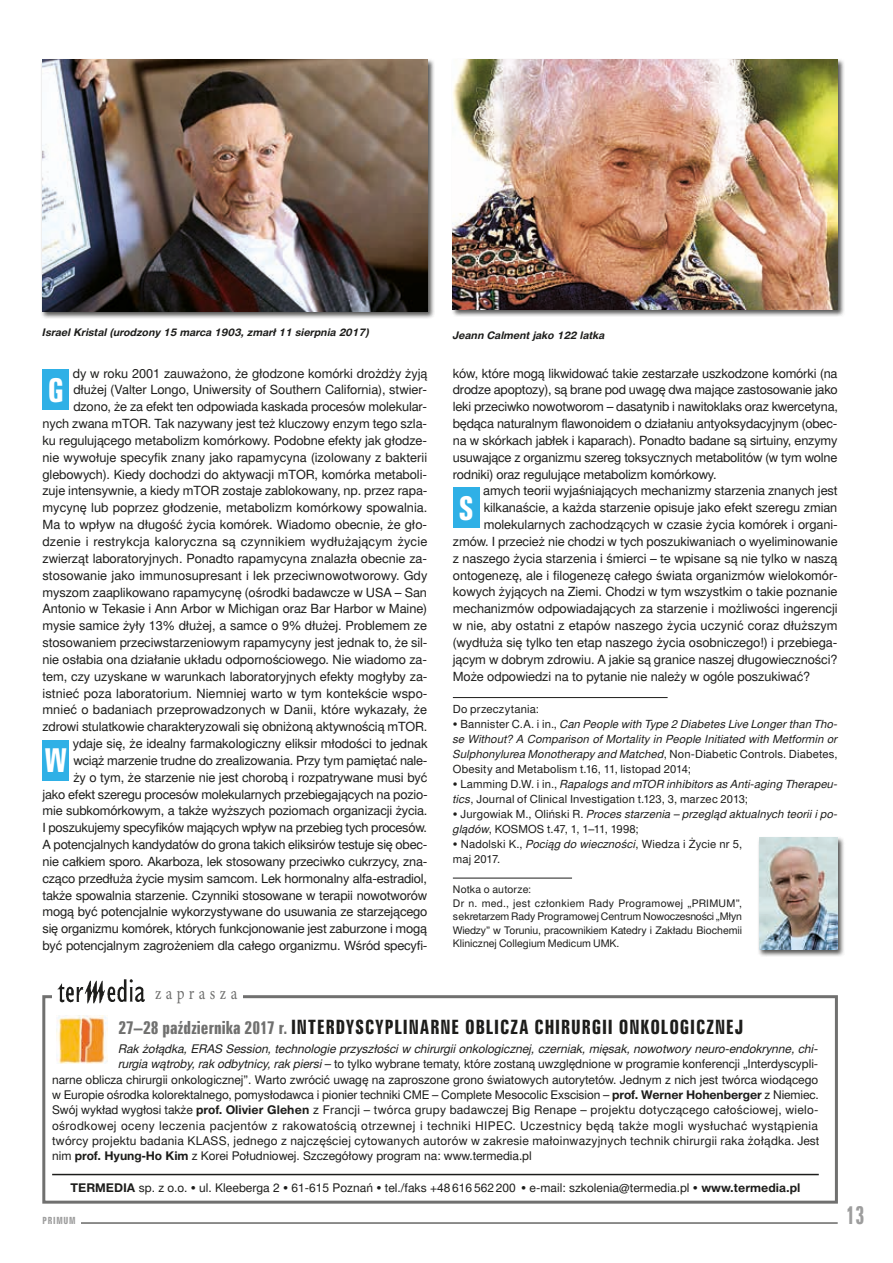
<style>
.page{position:relative;width:893px;height:1263px;background:#fff}
.page>*{position:absolute;margin:0;border:0;box-sizing:border-box;transform-origin:0 0}
.t1{font:30px "Zurich Bd X Cn PL";color:#fff}
.t2{font:23.1px "Zurich Bd X Cn PL";color:#9d9d9d;scale:.82 1}
.t3{font:18px "Zurich Bd X Cn PL";letter-spacing:.075em;color:#1d1d1b}
.t4{font:18px "Minion Pro";letter-spacing:.3em;color:#70706f;scale:.83 1}
.t5{font:12.75px/16.8px "Switzer EFN";letter-spacing:-.005em;color:#1d1d1b;text-align:right}
.t6{font:12px "Switzer EFN";letter-spacing:-.005em;color:#1d1d1b}
.t7{font:12px "Switzer EFN";letter-spacing:.015em;color:#1d1d1b}
.t8{font:12px "Switzer EFN";letter-spacing:.02em;color:#1d1d1b}
.t9{font:italic 12px "Switzer EFN";letter-spacing:-.005em;color:#1d1d1b}
.t10{font:12px "Switzer EFN";letter-spacing:.03em;color:#1d1d1b}
.t11{font:italic 11.25px/15px "Switzer EFN";letter-spacing:.01em;color:#1d1d1b;text-align:justify}
.t12{font:11.25px/15px "Switzer EFN";letter-spacing:.015em;color:#1d1d1b}
.t13{font:10.5px/13.5px "Switzer EFN";letter-spacing:-.005em;color:#1d1d1b}
.t14{font:italic 700 10.5px "Switzer EFN";color:#1d1d1b}
.t15{font:9px "Zurich Bd X Cn PL";letter-spacing:.08em;color:#9d9d9d}
.s1{font-style:normal}
.s2{font-style:italic}
.s3{font-size:16.5px;color:#70706f}
.s4{font-weight:700}
</style>
<div class="page">
<hr style="left:43px;top:1223px;width:795px;height:1px;background:#1d1d1b">
<div style="left:43px;top:1216px;width:38px;height:9px;background:#fff"></div>
<div style="left:43px;top:370px;width:26px;height:40px;background:#2fb0e6"></div>
<div style="left:43px;top:740px;width:26px;height:41px;background:#2fb0e6"></div>
<hr style="left:453px;top:697px;width:215px;height:1px;background:#1d1d1b">
<hr style="left:453px;top:878px;width:119px;height:1px;background:#1d1d1b">
<div style="left:453px;top:488px;width:26px;height:40px;background:#2fb0e6"></div>
<div style="left:41px;top:58px;width:394px;height:261px;background:#1d1d1b;opacity:.75"></div>
<img style="left:42px;top:60px;width:385px;height:252px">
<div style="left:451px;top:58px;width:394px;height:259px;background:#1d1d1b;opacity:.75"></div>
<img style="left:453px;top:60px;width:385px;height:249px">
<div style="left:42px;top:995px;width:796px;height:208px;border:3px solid #70706f"></div>
<hr style="left:52px;top:1174px;width:767px;height:1px;background:#1d1d1b">
<div style="left:52px;top:974px;width:190px;height:30px;background:#fff"></div>
<img style="left:57px;top:979px;width:88px;height:25px">
<img style="left:56px;top:1016px;width:51px;height:47px">
<div style="left:757px;top:836px;width:88px;height:121px;background:#1d1d1b;opacity:.75"></div>
<img style="left:759px;top:838px;width:79px;height:111px">
<p class="t14" style="left:42px;top:326px;width:328px">Israel Kristal (urodzony 15 marca 1903, zmarł 11 sierpnia 2017)</p>
<p class="t14" style="left:453px;top:329px;width:154px">Jeann Calment jako 122 latka</p>
<p class="t5" style="left:43px;top:365px;width:386px">dy w roku 2001 zauważono, że głodzone komórki drożdży żyją dłużej (Valter Longo, Uniwersity of Southern California), stwier&shy;dzono, że za efekt ten odpowiada kaskada procesów molekular-<br>nych zwana mTOR. Tak nazywany jest też kluczowy enzym tego szla&shy;ku regulującego metabolizm komórkowy. Podobne efekty jak głodze&shy;nie wywołuje specyfik znany jako rapamycyna (izolowany z bakterii glebowych). Kiedy dochodzi do aktywacji mTOR, komórka metaboli&shy;zuje intensywnie, a kiedy mTOR zostaje zablokowany, np. przez rapa&shy;mycynę lub poprzez głodzenie, metabolizm komórkowy spowalnia.<br>Ma to wpływ na długość życia komórek. Wiadomo obecnie, że gło&shy;dzenie i restrykcja kaloryczna są czynnikiem wydłużającym życie zwierząt laboratoryjnych. Ponadto rapamycyna znalazła obecnie za&shy;stosowanie jako immunosupresant i lek przeciwnowotworowy. Gdy myszom zaaplikowano rapamycynę (ośrodki badawcze w USA – San Antonio w Tekasie i Ann Arbor w Michigan oraz Bar Harbor w Maine) mysie samice żyły 13% dłużej, a samce o 9% dłużej. Problemem ze stosowaniem przeciwstarzeniowym rapamycyny jest jednak to, że sil&shy;nie osłabia ona działanie układu odpornościowego. Nie wiadomo za&shy;tem, czy uzyskane w warunkach laboratoryjnych efekty mogłyby za&shy;istnieć poza laboratorium. Niemniej warto w tym kontekście wspo&shy;mnieć o badaniach przeprowadzonych w Danii, które wykazały, że zdrowi stulatkowie charakteryzowali się obniżoną aktywnością mTOR.</p>
<h1 class="t1" style="left:44px;top:741px;width:24px">W</h1>
<h1 class="t1" style="left:48px;top:371px;width:18px">G</h1>
<p class="t5" style="left:43px;top:735px;width:387px">ydaje się, że idealny farmakologiczny eliksir młodości to jednak wciąż marzenie trudne do zrealizowania. Przy tym pamiętać nale-<br>ży o tym, że starzenie nie jest chorobą i rozpatrywane musi być<br>jako efekt szeregu procesów molekularnych przebiegających na pozio&shy;mie subkomórkowym, a także wyższych poziomach organizacji życia.<br>I poszukujemy specyfików mających wpływ na przebieg tych procesów.<br>A potencjalnych kandydatów do grona takich eliksirów testuje się obec&shy;nie całkiem sporo. Akarboza, lek stosowany przeciwko cukrzycy, zna&shy;cząco przedłuża życie mysim samcom. Lek hormonalny alfa-estradiol, także spowalnia starzenie. Czynniki stosowane w terapii nowotworów mogą być potencjalnie wykorzystywane do usuwania ze starzejącego się organizmu komórek, których funkcjonowanie jest zaburzone i mogą być potencjalnym zagrożeniem dla całego organizmu. Wśród specyfi-</p>
<h3 class="t4" style="left:155px;top:981px;width:101px">zaprasza</h3>
<p class="t5" style="left:453px;top:365px;width:387px;text-align:justify">ków, które mogą likwidować takie zestarzałe uszkodzone komórki (na drodze apoptozy), są brane pod uwagę dwa mające zastosowanie jako leki przeciwko nowotworom – dasatynib i nawitoklaks oraz kwercetyna, będąca naturalnym flawonoidem o działaniu antyoksydacyjnym (obec&shy;na w skórkach jabłek i kaparach). Ponadto badane są sirtuiny, enzymy usuwające z organizmu szereg toksycznych metabolitów (w tym wolne rodniki) oraz regulujące metabolizm komórkowy.</p>
<h1 class="t1" style="left:459px;top:489px;width:17px">S</h1>
<p class="t5" style="left:483px;top:483px;width:356px">amych teorii wyjaśniających mechanizmy starzenia znanych jest</p>
<p class="t5" style="left:484px;top:500px;width:355px">kilkanaście, a każda starzenie opisuje jako efekt szeregu zmian</p>
<p class="t5" style="left:484px;top:516px;width:356px">molekularnych zachodzących w czasie życia komórek i organi-</p>
<p class="t5" style="left:453px;top:533px;width:386px">zmów. I przecież nie chodzi w tych poszukiwaniach o wyeliminowanie</p>
<p class="t5" style="left:453px;top:550px;width:386px">z naszego życia starzenia i śmierci – te wpisane są nie tylko w naszą</p>
<p class="t5" style="left:453px;top:567px;width:386px">ontogenezę, ale i filogenezę całego świata organizmów wielokomór-</p>
<p class="t5" style="left:453px;top:584px;width:386px">kowych żyjących na Ziemi. Chodzi w tym wszystkim o takie poznanie</p>
<p class="t5" style="left:453px;top:601px;width:386px">mechanizmów odpowiadających za starzenie i możliwości ingerencji</p>
<p class="t5" style="left:453px;top:617px;width:386px">w nie, aby ostatni z etapów naszego życia uczynić coraz dłuższym</p>
<p class="t5" style="left:453px;top:634px;width:386px">(wydłuża się tylko ten etap naszego życia osobniczego!) i przebiega-</p>
<p class="t5" style="left:453px;top:651px;width:386px">jącym w dobrym zdrowiu. A jakie są granice naszej długowieczności?</p>
<p class="t5" style="left:453px;top:668px;width:359px">Może odpowiedzi na to pytanie nie należy w ogóle poszukiwać?</p>
<p class="t12" style="left:453px;top:701px;width:88px">Do przeczytania:</p>
<p class="t11" style="left:453px;top:716px;width:386px"><span class="s1">• Bannister C.A. i in.,</span> Can People with Type 2 Diabetes Live Longer than Tho&shy;se Without? A Comparison of Mortality in People Initiated with Metformin or Sulphonylurea Monotherapy and Matched<span class="s1">, Non-Diabetic Controls. Diabetes, Obesity and Metabolism t.16, 11, listopad 2014;</span></p>
<p class="t12" style="left:453px;top:776px;width:386px">• Lamming D.W. i in., <span class="s2">Rapalogs and mTOR inhibitors as Anti-aging Therapeu&shy;tics</span>, Journal of Clinical Investigation t.123, 3, marzec 2013;</p>
<p class="t11" style="left:453px;top:806px;width:386px"><span class="s1">• Jurgowiak M., Oliński R.</span> Proces starzenia – przegląd aktualnych teorii i po&shy;glądów<span class="s1">, KOSMOS t.47, 1, 1–11, 1998;</span></p>
<p class="t12" style="left:453px;top:836px;width:291px">• Nadolski K., <span class="s2">Pociąg do wieczności</span>, Wiedza i Życie nr 5, maj 2017.</p>
<p class="t13" style="left:453px;top:883px;width:291px">Notka o autorze:<br>Dr n. med., jest członkiem Rady Programowej „PRIMUM”, sekretarzem Rady Programowej Centrum Nowoczesności „Młyn Wiedzy” w Toruniu, pracownikiem Katedry i Zakładu Biochemii Klinicznej Collegium Medicum UMK.</p>
<h3 class="t3" style="left:118px;top:1015px;width:623px"><span class="s3">27–28 PAŹDZIERNIKA 2017 R.</span> INTERDYSCYPLINARNE OBLICZA CHIRURGII ONKOLOGICZNEJ</h3>
<p class="t9" style="left:118px;top:1042px;width:701px">Rak żołądka, ERAS Session, technologie przyszłości w chirurgii onkologicznej, czerniak, mięsak, nowotwory neuro-endokrynne, chi-</p>
<p class="t6" style="left:118px;top:1057px;width:701px"><span class="s2">rurgia wątroby, rak odbytnicy, rak piersi</span> – to tylko wybrane tematy, które zostaną uwzględnione w programie konferencji „Interdyscypli-</p>
<p class="t6" style="left:52px;top:1072px;width:767px">narne oblicza chirurgii onkologicznej”. Warto zwrócić uwagę na zaproszone grono światowych autorytetów. Jednym z nich jest twórca wiodącego</p>
<p class="t6" style="left:52px;top:1088px;width:768px">w Europie ośrodka kolorektalnego, pomysłodawca i pionier techniki CME – Complete Mesocolic Exscision – <span class="s4">prof. Werner Hohenberger</span> z Niemiec.</p>
<p class="t8" style="left:52px;top:1103px;width:768px">Swój wykład wygłosi także <span class="s4">prof. Olivier Glehen</span> z Francji – twórca grupy badawczej Big Renape – projektu dotyczącego całościowej, wielo-</p>
<p class="t10" style="left:52px;top:1118px;width:767px">ośrodkowej oceny leczenia pacjentów z rakowatością otrzewnej i techniki HIPEC. Uczestnicy będą także mogli wysłuchać wystąpienia</p>
<p class="t7" style="left:52px;top:1134px;width:769px">twórcy projektu badania KLASS, jednego z najczęściej cytowanych autorów w zakresie małoinwazyjnych technik chirurgii raka żołądka. Jest</p>
<p class="t6" style="left:52px;top:1149px;width:481px">nim <span class="s4">prof. Hyung-Ho Kim</span> z Korei Południowej. Szczegółowy program na: www.termedia.pl</p>
<p class="t6" style="left:71px;top:1181px;width:731px"><span class="s4">Termedia</span> sp. z o.o. • ul. Kleeberga 2 • 61-615 Poznań • tel./faks +48 616 562 200 • e-mail: szkolenia@termedia.pl • <span class="s4">www.termedia.pl</span></p>
<p class="t15" style="left:43px;top:1214px;width:35px">PRIMUM</p>
<h2 class="t2" style="left:846px;top:1200px;width:24px">13</h2>
</div>
